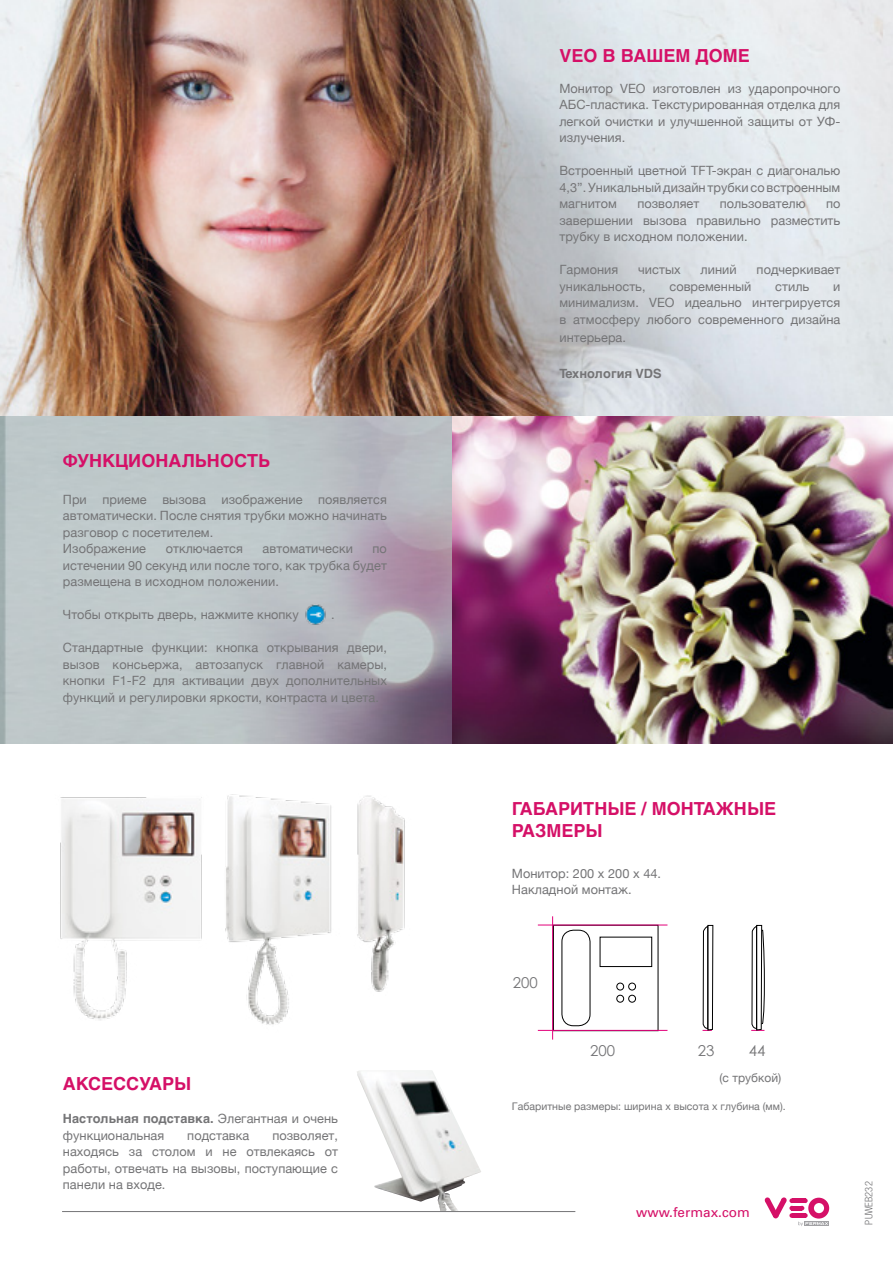
<style>
.page{position:relative;width:893px;height:1263px;background:#fff}
.page>*{position:absolute;margin:0;border:0;box-sizing:border-box;transform-origin:0 0}
.t1{font:700 18px/22.5px "Helvetica Cyr";letter-spacing:.005em;color:#d51067}
.t2{font:15px "Century Gothic";letter-spacing:.005em;color:#747476}
.t3{font:13.5px "Univers";letter-spacing:.005em;color:#d51067}
.t4{font:12.75px/16.5px "Helvetica Neue";letter-spacing:.005em;color:#747476;text-align:justify}
.t5{font:700 12.75px "Helvetica Cyr";letter-spacing:.005em;color:#747476}
.t6{font:12px "Helvetica Neue";letter-spacing:.005em;color:#747476}
.t7{font:10.5px "Helvetica Neue";letter-spacing:.005em;color:#747476}
.t8{font:300 condensed 10.5px "Helvetica Neue LT Std";letter-spacing:.005em;color:#747476}
.s1{font-family:"Helvetica Neue";font-weight:400}
</style>
<div class="page">
<img style="left:0;top:0;width:893px;height:416px">
<img style="left:0;top:416px;width:893px;height:327px">
<hr style="left:62px;top:1211px;width:513px;height:1px;background:#747476">
<svg style="left:765px;top:1197px;width:64px;height:29px"></svg>
<div style="left:553px;top:925px;width:105px;height:106px;border:1px solid #000"></div>
<div style="left:600px;top:937px;width:52px;height:30px;border:1px solid #000"></div>
<div style="left:617px;top:983px;width:7px;height:7px;border:1px solid #000;border-radius:50%"></div>
<div style="left:617px;top:995px;width:7px;height:7px;border:1px solid #000;border-radius:50%"></div>
<div style="left:628px;top:983px;width:8px;height:7px;border:1px solid #000;border-radius:50%"></div>
<div style="left:628px;top:995px;width:8px;height:7px;border:1px solid #000;border-radius:50%"></div>
<div style="left:562px;top:930px;width:28px;height:96px;border:1px solid #000;border-radius:12px"></div>
<hr style="left:552px;top:916px;width:1px;height:123px;background:#e2007a">
<hr style="left:538px;top:925px;width:129px;height:1px;background:#e2007a">
<hr style="left:538px;top:1030px;width:129px;height:1px;background:#e2007a">
<svg style="left:702px;top:924px;width:11px;height:107px"></svg>
<svg style="left:751px;top:924px;width:14px;height:107px"></svg>
<img style="left:357px;top:1070px;width:124px;height:141px">
<img style="left:60px;top:794px;width:345px;height:231px">
<img style="left:306px;top:604px;width:19px;height:23px">
<h1 class="t1" style="left:63px;top:449px;width:209px">ФУНКЦИОНАЛЬНОСТЬ</h1>
<p class="t4" style="left:63px;top:491px;width:326px;text-align:left">При приеме вызова изображение появляется автоматически. После снятия трубки можно начинать разговор с посетителем.<br>Изображение</p>
<p class="t4" style="left:63px;top:540px;width:326px;text-indent:310px">по истечении 90 секунд или после того, как трубка будет размещена в исходном положении.</p>
<p class="t4" style="left:63px;top:606px;width:237px">Чтобы открыть дверь, нажмите кнопку</p>
<p class="t4" style="left:331px;top:606px;width:5px">.</p>
<p class="t4" style="left:63px;top:639px;width:326px">Стандартные функции: кнопка открывания двери, вызов консьержа, автозапуск главной камеры, кнопки F1-F2 для активации двух дополнительных функций и регулировки яркости, контраста и цвета.</p>
<p class="t4" style="left:166px;top:540px;width:79px">отключается</p>
<p class="t4" style="left:263px;top:540px;width:92px">автоматически</p>
<h1 class="t1" style="left:63px;top:1073px;width:130px">АКСЕССУАРЫ</h1>
<p class="t5" style="left:63px;top:1111px;width:277px">Настольная подставка. <span class="s1">Элегантная и очень</span></p>
<p class="t4" style="left:63px;top:1127px;width:103px">функциональная</p>
<p class="t4" style="left:187px;top:1127px;width:64px">подставка</p>
<p class="t4" style="left:63px;top:1127px;width:277px;text-indent:209px">позволяет, находясь за столом и не отвлекаясь от работы, отвечать на вызовы, поступающие с панели на входе.</p>
<h1 class="t1" style="left:559px;top:44px;width:192px">VEO В ВАШЕМ ДОМЕ</h1>
<p class="t4" style="left:559px;top:80px;width:282px">Монитор VEO изготовлен из ударопрочного AБC-пластика. Текстурированная отделка для легкой очистки и улучшенной защиты от УФ&shy;излучения.</p>
<p class="t4" style="left:559px;top:162px;width:282px">Встроенный цветной TFT-экран с диагональю 4,3”. Уникальный дизайн трубки со встроенным магнитом</p>
<p class="t4" style="left:559px;top:195px;width:282px;text-indent:267px">по завершении вызова правильно разместить трубку в исходном положении.</p>
<p class="t4" style="left:559px;top:261px;width:60px">Гармония</p>
<p class="t4" style="left:638px;top:261px;width:44px">чистых</p>
<p class="t4" style="left:701px;top:261px;width:38px">линий</p>
<p class="t4" style="left:757px;top:261px;width:85px">подчеркивает</p>
<p class="t4" style="left:559px;top:278px;width:88px">уникальность,</p>
<p class="t4" style="left:669px;top:278px;width:83px">современный</p>
<p class="t4" style="left:775px;top:278px;width:36px">стиль</p>
<p class="t4" style="left:637px;top:195px;width:64px">позволяет</p>
<p class="t4" style="left:720px;top:195px;width:88px">пользователю</p>
<p class="t4" style="left:559px;top:278px;width:282px;text-indent:274px">и минимализм. VEO идеально интегрируется в атмосферу любого современного дизайна</p>
<p class="t4" style="left:559px;top:329px;width:68px">интерьера.</p>
<p class="t5" style="left:559px;top:366px;width:104px">Технология VDS</p>
<h1 class="t1" style="left:512px;top:797px;width:266px">ГАБАРИТНЫЕ / МОНТАЖНЫЕ<br>РАЗМЕРЫ</h1>
<p class="t4" style="left:512px;top:865px;width:151px">Монитор: 200 x 200 x 44.<br>Накладной монтаж.</p>
<p class="t2" style="left:513px;top:974px;width:27px">200</p>
<p class="t2" style="left:590px;top:1042px;width:27px">200</p>
<p class="t2" style="left:698px;top:1042px;width:18px">23</p>
<p class="t2" style="left:749px;top:1042px;width:18px">44</p>
<p class="t6" style="left:719px;top:1071px;width:63px">(с трубкой)</p>
<p class="t7" style="left:512px;top:1100px;width:275px">Габаритные размеры: ширина x высота x глубина (мм).</p>
<p class="t3" style="left:636px;top:1204px;width:115px">www.fermax.com</p>
<p class="t8" style="left:863px;top:1224px;width:45px;rotate:-90deg">PUWEB232</p>
</div>
